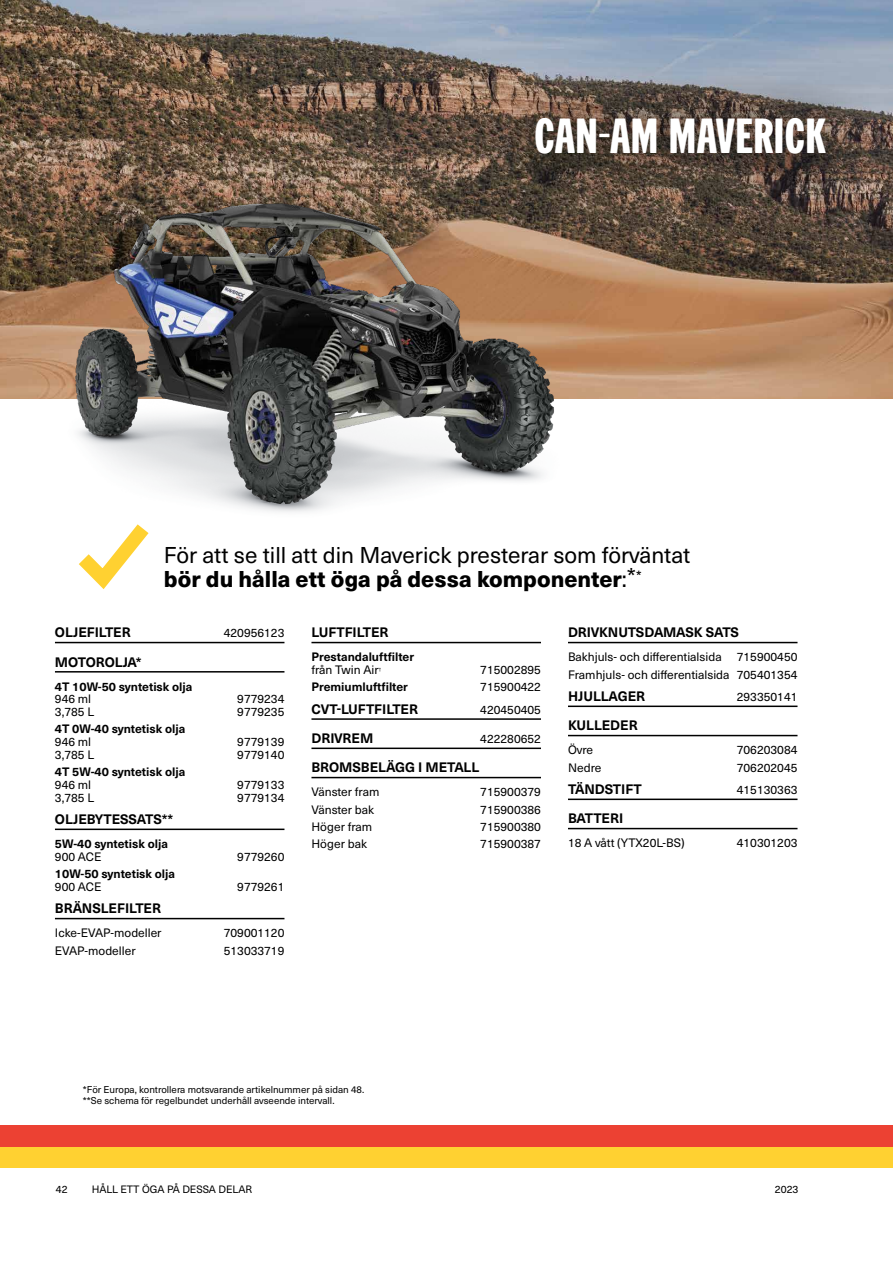
<style>
.page{position:relative;width:893px;height:1263px;background:#fff}
.page>*{position:absolute;margin:0;border:0;box-sizing:border-box;transform-origin:0 0}
.t1{font:700 48px "More Gothic";letter-spacing:.01em;color:#fff}
.t2{font:22.5px/24px "Neue Haas Unica W1 G";color:#000}
.t3{font:700 13.5px "Neue Haas Unica W1 G";color:#000}
.t4{font:12px/17.2px "Neue Haas Unica W1 G";color:#000;text-align:right}
.t5{font:700 12px "Neue Haas Unica W1 G";color:#000}
.t6{font:10.5px "Neue Haas Unica W1 G";color:#000}
.t7{font:9.75px/10.5px "Neue Haas Unica W1 G";color:#000}
.t8{font:4.5px "Neue Haas Unica W1 G";color:#000}
.s1{font-weight:800}
</style>
<div class="page">
<img style="left:0;top:0;width:893px;height:398px">
<div style="left:0;top:1146px;width:893px;height:21px;background:#ffd131"></div>
<div style="left:0;top:1125px;width:893px;height:21px;background:#ec4133"></div>
<img style="left:0;top:97px;width:609px;height:415px">
<svg style="left:487px;top:68px;width:385px;height:134px;background:#60554e"></svg>
<hr style="left:55px;top:642px;width:229px;height:1px;background:#000">
<hr style="left:55px;top:671px;width:229px;height:1px;background:#000">
<hr style="left:55px;top:828px;width:229px;height:2px;background:#000">
<hr style="left:55px;top:918px;width:229px;height:1px;background:#000">
<hr style="left:311px;top:642px;width:230px;height:1px;background:#000">
<hr style="left:311px;top:718px;width:230px;height:2px;background:#000">
<hr style="left:311px;top:747px;width:230px;height:2px;background:#000">
<hr style="left:311px;top:777px;width:230px;height:1px;background:#000">
<hr style="left:568px;top:642px;width:229px;height:1px;background:#000">
<hr style="left:568px;top:705px;width:229px;height:2px;background:#000">
<hr style="left:568px;top:735px;width:229px;height:1px;background:#000">
<hr style="left:568px;top:798px;width:229px;height:2px;background:#000">
<hr style="left:568px;top:828px;width:229px;height:1px;background:#000">
<svg style="left:64px;top:509px;width:99px;height:80px"></svg>
<h1 class="t1" style="left:534px;top:104px;width:293px">CAN-AM MAVERICK</h1>
<h2 class="t2" style="left:164px;top:542px;width:528px">För att se till att din Maverick presterar som förväntat <span class="s1">bör du hålla ett öga på dessa komponenter</span>:*<sup>*</sup></h2>
<p class="t3" style="left:55px;top:622px;width:77px">OLJEFILTER</p>
<p class="t4" style="left:224px;top:624px;width:62px">420956123</p>
<p class="t3" style="left:55px;top:651px;width:88px">MOTOROLJA*</p>
<p class="t5" style="left:55px;top:677px;width:139px">4T 10W-50 syntetisk olja</p>
<p class="t4" style="left:55px;top:690px;width:38px">946 ml</p>
<p class="t4" style="left:237px;top:690px;width:49px">9779234</p>
<p class="t4" style="left:55px;top:702px;width:41px">3,785 L</p>
<p class="t4" style="left:237px;top:702px;width:49px">9779235</p>
<p class="t5" style="left:55px;top:720px;width:132px">4T 0W-40 syntetisk olja</p>
<p class="t4" style="left:55px;top:732px;width:38px">946 ml</p>
<p class="t4" style="left:237px;top:732px;width:49px">9779139</p>
<p class="t4" style="left:55px;top:745px;width:41px">3,785 L</p>
<p class="t4" style="left:237px;top:745px;width:49px">9779140</p>
<p class="t5" style="left:55px;top:763px;width:132px">4T 5W-40 syntetisk olja</p>
<p class="t4" style="left:55px;top:775px;width:38px">946 ml</p>
<p class="t4" style="left:237px;top:775px;width:49px">9779133</p>
<p class="t4" style="left:55px;top:788px;width:41px">3,785 L</p>
<p class="t4" style="left:237px;top:788px;width:49px">9779134</p>
<p class="t3" style="left:55px;top:809px;width:120px">OLJEBYTESSATS**</p>
<p class="t5" style="left:55px;top:835px;width:115px">5W-40 syntetisk olja</p>
<p class="t4" style="left:55px;top:847px;width:48px">900 ACE</p>
<p class="t4" style="left:237px;top:847px;width:49px">9779260</p>
<p class="t5" style="left:55px;top:865px;width:122px">10W-50 syntetisk olja</p>
<p class="t4" style="left:55px;top:877px;width:48px">900 ACE</p>
<p class="t4" style="left:237px;top:877px;width:49px">9779261</p>
<p class="t3" style="left:55px;top:898px;width:108px">BRÄNSLEFILTER</p>
<p class="t4" style="left:55px;top:924px;width:108px">Icke-EVAP-modeller</p>
<p class="t4" style="left:224px;top:924px;width:62px">709001120</p>
<p class="t4" style="left:55px;top:941px;width:82px">EVAP-modeller</p>
<p class="t4" style="left:224px;top:941px;width:62px">513033719</p>
<p class="t3" style="left:311px;top:622px;width:79px">LUFTFILTER</p>
<p class="t5" style="left:311px;top:648px;width:104px">Prestandaluftfilter</p>
<p class="t4" style="left:311px;top:660px;width:69px">från Twin Air</p>
<p class="t8" style="left:379px;top:666px;width:4px">†</p>
<p class="t4" style="left:480px;top:660px;width:62px">715002895</p>
<p class="t5" style="left:311px;top:678px;width:98px">Premiumluftfilter</p>
<p class="t4" style="left:480px;top:678px;width:62px">715900422</p>
<p class="t3" style="left:311px;top:699px;width:108px">CVT-LUFTFILTER</p>
<p class="t4" style="left:480px;top:700px;width:62px">420450405</p>
<p class="t3" style="left:311px;top:728px;width:63px">DRIVREM</p>
<p class="t4" style="left:480px;top:729px;width:62px">422280652</p>
<p class="t3" style="left:311px;top:757px;width:169px">BROMSBELÄGG I METALL</p>
<p class="t4" style="left:311px;top:783px;width:69px">Vänster fram</p>
<p class="t4" style="left:480px;top:783px;width:62px">715900379</p>
<p class="t4" style="left:311px;top:800px;width:64px">Vänster bak</p>
<p class="t4" style="left:480px;top:800px;width:62px">715900386</p>
<p class="t4" style="left:311px;top:817px;width:62px">Höger fram</p>
<p class="t4" style="left:480px;top:817px;width:62px">715900380</p>
<p class="t4" style="left:311px;top:834px;width:57px">Höger bak</p>
<p class="t4" style="left:480px;top:834px;width:62px">715900387</p>
<p class="t3" style="left:568px;top:622px;width:173px">DRIVKNUTSDAMASK SATS</p>
<p class="t4" style="left:568px;top:648px;width:155px">Bakhjuls- och differentialsida</p>
<p class="t4" style="left:568px;top:648px;width:231px">715900450<br>Framhjuls- och differentialsida 705401354</p>
<p class="t3" style="left:568px;top:686px;width:79px">HJULLAGER</p>
<p class="t4" style="left:737px;top:687px;width:62px">293350141</p>
<p class="t3" style="left:568px;top:715px;width:71px">KULLEDER</p>
<p class="t4" style="left:568px;top:741px;width:27px">Övre</p>
<p class="t4" style="left:737px;top:741px;width:62px">706203084</p>
<p class="t4" style="left:568px;top:758px;width:35px">Nedre</p>
<p class="t4" style="left:737px;top:758px;width:62px">706202045</p>
<p class="t3" style="left:568px;top:779px;width:75px">TÄNDSTIFT</p>
<p class="t4" style="left:737px;top:780px;width:62px">415130363</p>
<p class="t3" style="left:568px;top:808px;width:57px">BATTERI</p>
<p class="t4" style="left:568px;top:834px;width:118px">18 A vått (YTX20L-BS)</p>
<p class="t4" style="left:737px;top:834px;width:62px">410301203</p>
<p class="t7" style="left:83px;top:1084px;width:283px">*För Europa, kontrollera motsvarande artikelnummer på sidan 48. **Se schema för regelbundet underhåll avseende intervall.</p>
<p class="t6" style="left:56px;top:1182px;width:13px">42</p>
<p class="t6" style="left:92px;top:1182px;width:162px">HÅLL ETT ÖGA PÅ DESSA DELAR</p>
<p class="t6" style="left:775px;top:1182px;width:25px">2023</p>
</div>
